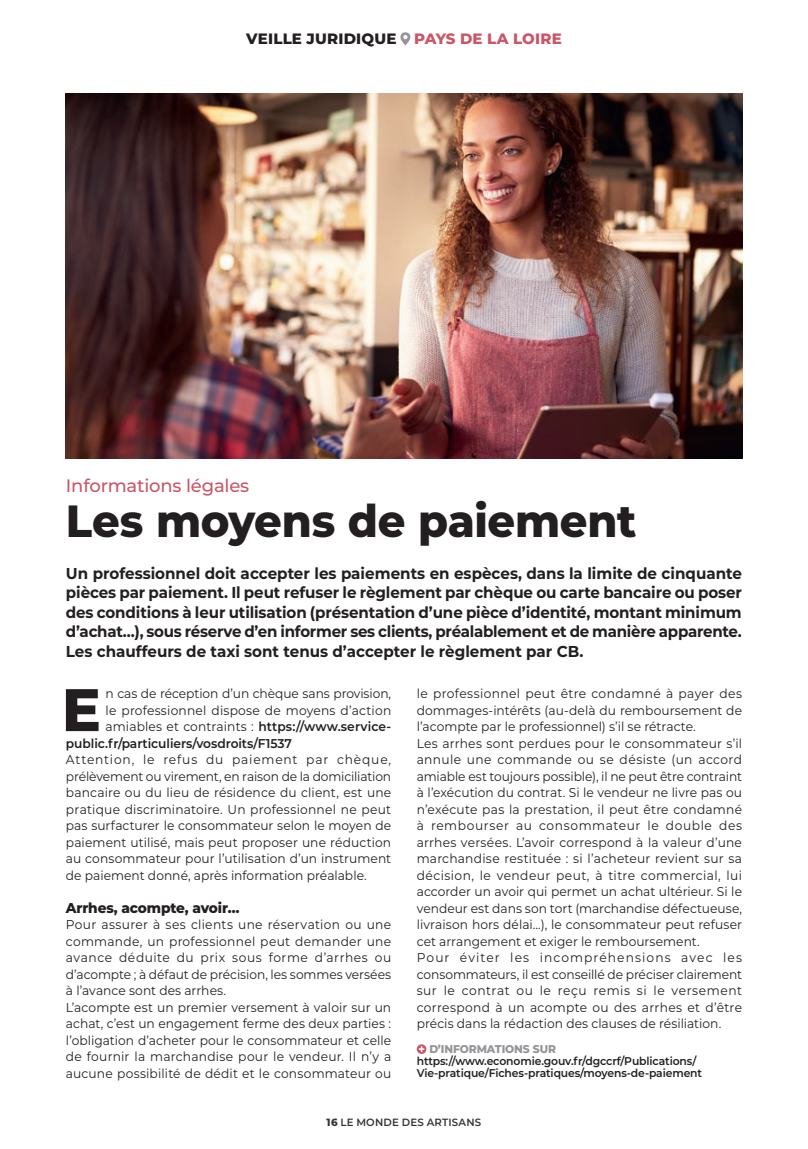
<style>
.page{position:relative;width:808px;height:1149px;background:#fff}
.page>*{position:absolute;margin:0;border:0;box-sizing:border-box;transform-origin:0 0}
.t1{font:800 59.85px "Montserrat";color:#231f20}
.t2{font:800 45px "Montserrat";letter-spacing:-.005em;color:#231f20;scale:.96 1}
.t3{font:500 18px "Montserrat";letter-spacing:-.01em;color:#c95767}
.t4{font:700 15.75px/19.5px "Montserrat";color:#231f20;text-align:justify;scale:.96 1}
.t5{font:800 15px "Montserrat";letter-spacing:.015em;color:#231f20}
.t6{font:800 14.25px "Montserrat";letter-spacing:-.01em;color:#231f20;scale:.96 1}
.t7{font:12.75px/16.5px "Montserrat";letter-spacing:.01em;color:#231f20;scale:.96 1}
.t8{font:600 12.75px "Montserrat";letter-spacing:-.005em;color:#231f20;scale:.96 1}
.t9{font:600 11.25px/12px "Montserrat";letter-spacing:-.01em;color:#231f20;scale:.96 1}
.t10{font:800 11.25px "Montserrat";letter-spacing:-.01em;color:#939598;scale:.96 1}
.t11{font:600 10.5px "Montserrat";letter-spacing:.02em;color:#363536}
.s1{color:#c95767}
.s2{font-weight:800}
.s3{font-weight:600}
</style>
<div class="page">
<svg style="left:417px;top:1044px;width:9px;height:9px"></svg>
<img style="left:66px;top:94px;width:676px;height:364px">
<svg style="left:400px;top:32px;width:11px;height:13px"></svg>
<p class="t5" style="left:246px;top:28px;width:317px">VEILLE JURIDIQUE <span class="s1">PAYS DE LA LOIRE</span></p>
<h3 class="t3" style="left:66px;top:473px;width:185px">Informations légales</h3>
<h2 class="t2" style="left:66px;top:488px;width:596px">Les moyens de paiement</h2>
<p class="t4" style="left:66px;top:562px;width:706px">Un professionnel doit accepter les paiements en espèces, dans la limite de cinquante pièces par paiement. Il peut refuser le règlement par chèque ou carte bancaire ou poser des conditions à leur utilisation (présentation d’une pièce d’identité, montant minimum d’achat…), sous réserve d’en informer ses clients, préalablement et de manière apparente.<br>Les chauffeurs de taxi sont tenus d’accepter le règlement par CB.</p>
<h1 class="t1" style="left:62px;top:665px;width:41px">E</h1>
<p class="t7" style="left:106px;top:684px;width:299px">n cas de réception d’un chèque sans provision,</p>
<p class="t7" style="left:417px;top:684px;width:340px">le professionnel peut être condamné à payer des dommages-intérêts (au-delà du remboursement de l’acompte par le professionnel) s’il se rétracte.<br>Les arrhes sont perdues pour le consommateur s’il annule une commande ou se désiste (un accord amiable est toujours possible), il ne peut être contraint à l’exécution du contrat. Si le vendeur ne livre pas ou n’exécute pas la prestation, il peut être condamné à rembourser au consommateur le double des arrhes versées. L’avoir correspond à la valeur d’une marchandise restituée : si l’acheteur revient sur sa décision, le vendeur peut, à titre commercial, lui accorder un avoir qui permet un achat ultérieur. Si le vendeur est dans son tort (marchandise défectueuse, livraison hors délai…), le consommateur peut refuser cet arrangement et exiger le remboursement.<br>Pour éviter les incompréhensions avec les consommateurs, il est conseillé de préciser clairement sur le contrat ou le reçu remis si le versement correspond à un acompte ou des arrhes et d’être précis dans la rédaction des clauses de résiliation.</p>
<p class="t10" style="left:429px;top:1040px;width:133px">D’INFORMATIONS SUR</p>
<p class="t9" style="left:417px;top:1054px;width:299px">https://www.economie.gouv.fr/dgccrf/Publications/<br>Vie-pratique/Fiches-pratiques/moyens-de-paiement</p>
<p class="t11" style="left:327px;top:1114px;width:156px"><span class="s2">16</span> LE MONDE DES ARTISANS</p>
<p class="t7" style="left:106px;top:701px;width:299px">le professionnel dispose de moyens d’action</p>
<p class="t7" style="left:106px;top:717px;width:299px">amiables et contraints : <span class="s3">https://www.service-</span></p>
<p class="t8" style="left:66px;top:733px;width:237px">public.fr/particuliers/vosdroits/F1537</p>
<p class="t7" style="left:66px;top:750px;width:340px;text-align:justify">Attention, le refus du paiement par chèque, prélèvement ou virement, en raison de la domiciliation bancaire ou du lieu de résidence du client, est une pratique discriminatoire. Un professionnel ne peut pas surfacturer le consommateur selon le moyen de paiement utilisé, mais peut proposer une réduction au consommateur pour l’utilisation d’un instrument de paiement donné, après information préalable.</p>
<p class="t6" style="left:66px;top:896px;width:182px">Arrhes, acompte, avoir…</p>
<p class="t7" style="left:66px;top:915px;width:340px">Pour assurer à ses clients une réservation ou une commande, un professionnel peut demander une avance déduite du prix sous forme d’arrhes ou d’acompte ; à défaut de précision, les sommes versées à l’avance sont des arrhes.<br>L’acompte est un premier versement à valoir sur un achat, c’est un engagement ferme des deux parties : l’obligation d’acheter pour le consommateur et celle de fournir la marchandise pour le vendeur. Il n’y a aucune possibilité de dédit et le consommateur ou</p>
</div>
